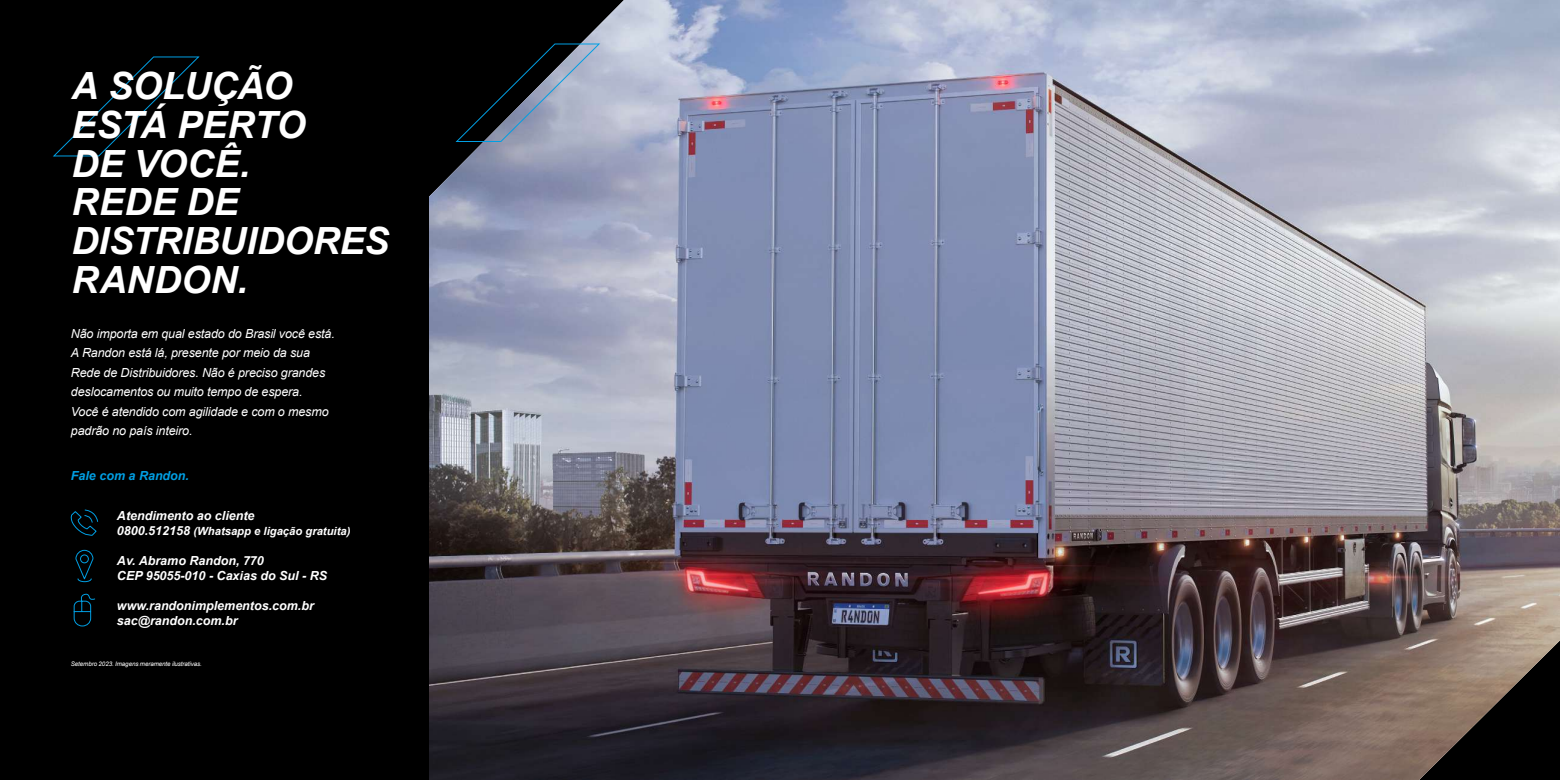
<style>
.page{position:relative;width:1560px;height:780px;background:#fff}
.page>*{position:absolute;margin:0;border:0;box-sizing:border-box;transform-origin:0 0}
.t1{font:italic 700 37.5px/38.8px "Arial";letter-spacing:-.005em;color:#fff}
.t2{font:italic 12.5px/19.5px "Arial";letter-spacing:-.01em;color:#fff}
.t3{font:italic 700 12.5px/15px "Arial";color:#fff}
.t4{font:italic 700 12.5px "Arial";color:#009fe3}
.t5{font:italic 700 11.25px "Arial";color:#fff}
.t6{font:italic 6.25px "Arial";letter-spacing:-.02em;color:#fff}
.s1{font-size:12.5px}
</style>
<div class="page">
<div style="left:0;top:0;width:1559px;height:780px;background:#000"></div>
<img style="left:429px;top:0;width:1130px;height:780px">
<svg style="left:455px;top:43px;width:145px;height:99px"></svg>
<svg style="left:53px;top:56px;width:147px;height:101px"></svg>
<svg style="left:70px;top:509px;width:28px;height:27px"></svg>
<svg style="left:75px;top:549px;width:19px;height:33px"></svg>
<svg style="left:73px;top:593px;width:22px;height:33px"></svg>
<h1 class="t1" style="left:72px;top:68px;width:319px">A SOLUÇÃO<br>ESTÁ PERTO<br>DE VOCÊ.<br>REDE DE<br>DISTRIBUIDORES<br>RANDON.</h1>
<p class="t2" style="left:71px;top:323px;width:265px">Não importa em qual estado do Brasil você está.<br>A Randon está lá, presente por meio da sua Rede de Distribuidores. Não é preciso grandes deslocamentos ou muito tempo de espera.<br>Você é atendido com agilidade e com o mesmo padrão no país inteiro.</p>
<p class="t4" style="left:71px;top:467px;width:120px">Fale com a Randon.</p>
<p class="t3" style="left:117px;top:508px;width:139px">Atendimento ao cliente</p>
<p class="t5" style="left:117px;top:523px;width:235px"><span class="s1">0800.512158</span> (Whatsapp e ligação gratuita)</p>
<p class="t3" style="left:117px;top:553px;width:212px">Av. Abramo Randon, 770<br>CEP 95055-010 - Caxias do Sul - RS</p>
<p class="t3" style="left:117px;top:598px;width:198px">www.randonimplementos.com.br sac@randon.com.br</p>
<p class="t6" style="left:71px;top:660px;width:132px">Setembro 2023. Imagens meramente ilustrativas.</p>
</div>
